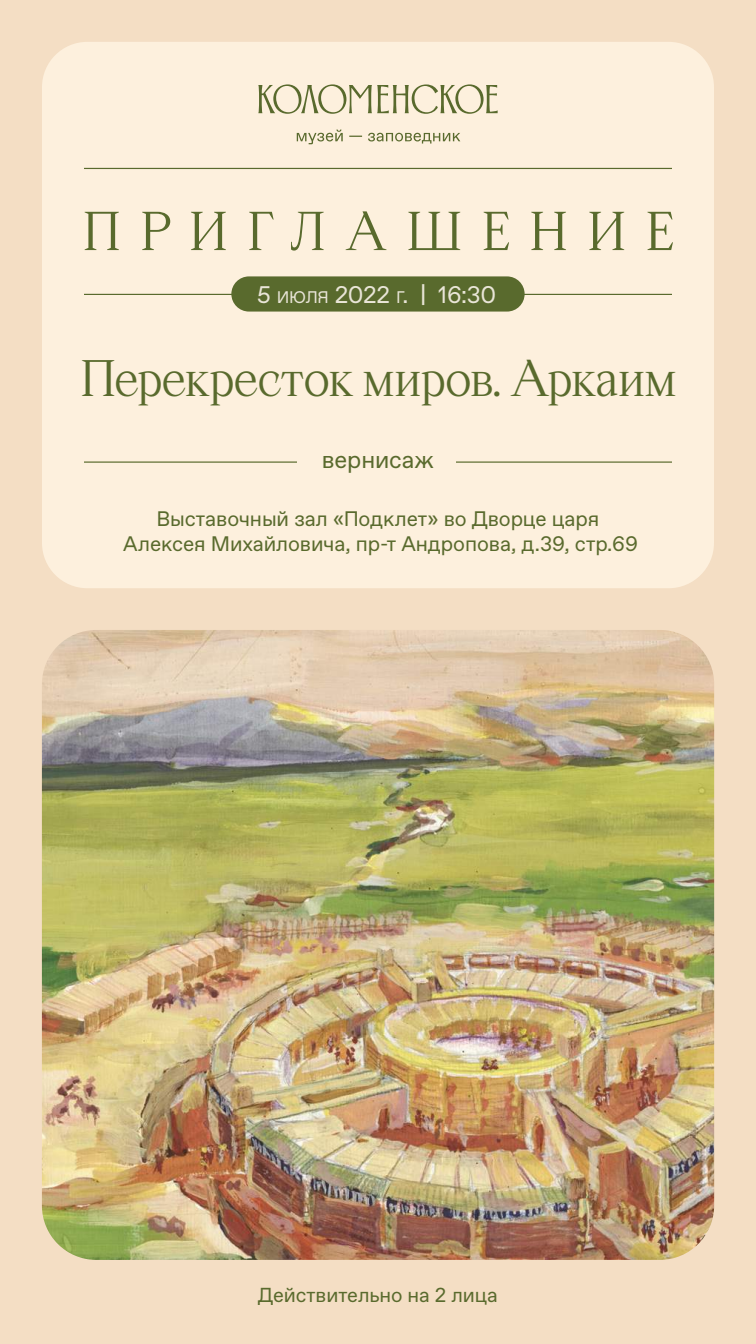
<style>
.page{position:relative;width:756px;height:1344px;background:#f4dec4}
.page>*{position:absolute;margin:0;border:0;box-sizing:border-box;transform-origin:0 0}
.t1{font:50.4px "Apoc LC";letter-spacing:.39em;color:#596a2d}
.t2{font:47.25px "Apoc LC";letter-spacing:-.01em;color:#596a2d}
.t3{font:24px "Favorit Pro";letter-spacing:-.01em;color:#e9e5d7}
.t4{font:24px "Favorit Pro";letter-spacing:-.005em;color:#596a2d}
.t5{font:21px/25.2px "Favorit Pro";letter-spacing:-.005em;color:#596a2d;text-align:center}
.t6{font:20.25px "Favorit Pro";letter-spacing:-.005em;color:#596a2d}
.s1{font-size:16.8px}
</style>
<div class="page">
<div style="left:42px;top:42px;width:672px;height:546px;background:#fdf0dd;border-radius:45px"></div>
<hr style="left:84px;top:294px;width:588px;height:1px;background:#596a2d">
<hr style="left:84px;top:461px;width:588px;height:2px;background:#596a2d">
<div style="left:297px;top:446px;width:158px;height:31px;background:#fdf0dd"></div>
<hr style="left:84px;top:168px;width:588px;height:1px;background:#596a2d">
<div style="left:231px;top:276px;width:293px;height:36px;background:#596a2d;border-radius:18px"></div>
<img style="left:42px;top:630px;width:672px;height:630px">
<svg style="left:297px;top:130px;width:163px;height:14px"></svg>
<svg style="left:258px;top:84px;width:239px;height:30px"></svg>
<h1 class="t1" style="left:83px;top:198px;width:593px">ПРИГЛАШЕНИЕ</h1>
<p class="t3" style="left:257px;top:278px;width:240px">5 <span class="s1">ИЮЛЯ</span> 2022 <span class="s1">Г</span>. | 16:30</p>
<h2 class="t2" style="left:81px;top:347px;width:597px">Перекресток миров. Аркаим</h2>
<p class="t4" style="left:322px;top:444px;width:114px">вернисаж</p>
<p class="t5" style="left:123px;top:506px;width:516px">Выставочный зал «Подклет» во Дворце царя<br>Алексея Михайловича, пр-т Андропова, д.39, стр.69</p>
<p class="t6" style="left:258px;top:1281px;width:242px">Действительно на 2 лица</p>
</div>
